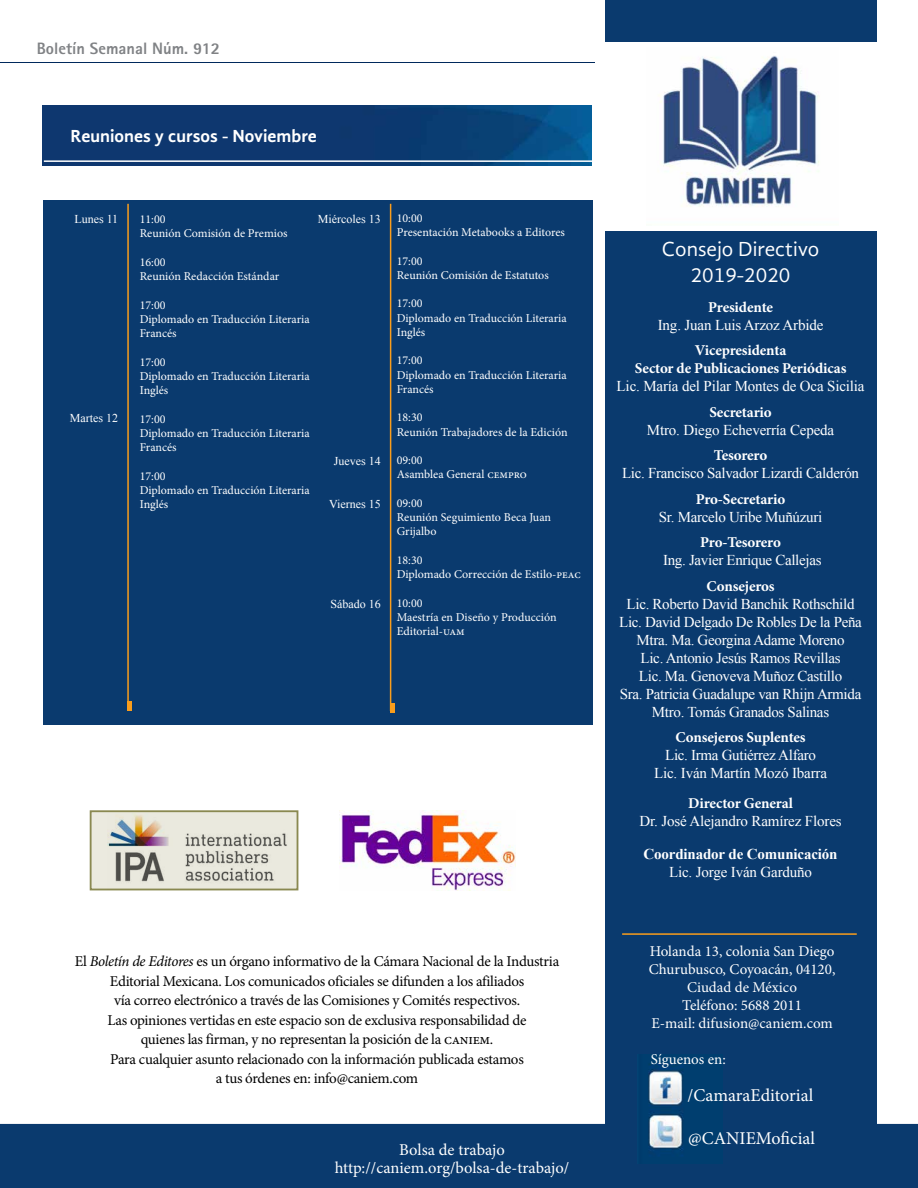
<style>
.page{position:relative;width:918px;height:1188px;background:#fff}
.page>*{position:absolute;margin:0;border:0;box-sizing:border-box;transform-origin:0 0}
.t1{font:21px/25.5px "Gandhi Sans";color:#fff;text-align:center}
.t2{font:18px "Minion Pro";color:#fff}
.t3{font:700 18px "Gandhi Sans";color:#fff}
.t4{font:16.5px/18px "Minion Pro";letter-spacing:.005em;color:#fff;text-align:center}
.t5{font:800 16.5px "Rotis Sans Serif";color:#808285}
.t6{font:15px/18px "Times New Roman";letter-spacing:-.02em;color:#fff;text-align:center}
.t7{font:15px/19.5px "Minion Pro";letter-spacing:-.02em;color:#000;text-align:center}
.t8{font:700 15px/18px "Minion Pro";letter-spacing:-.01em;color:#fff;text-align:center}
.t9{font:15px/18px "Minion Pro";color:#fff;text-align:center}
.t10{font:700 15px "Times New Roman";letter-spacing:-.01em;color:#fff}
.t11{font:12px/14.2px "Minion Pro";color:#fff}
.t12{font:12px "Times New Roman";color:#fff}
.s1{font-style:italic}
</style>
<div class="page">
<hr style="left:0;top:62px;width:918px;height:1px;background:#00295c">
<div style="left:605px;top:0;width:272px;height:1188px;background:#0a3a6e"></div>
<div style="left:0;top:1124px;width:918px;height:64px;background:#0a3a6e"></div>
<div style="left:43px;top:200px;width:549px;height:525px;background:#0a3a6e"></div>
<img style="left:43px;top:106px;width:549px;height:59px">
<hr style="left:44px;top:160px;width:640px;height:2px;background:#fff">
<hr style="left:127px;top:204px;width:2px;height:504px;background:#f99d1c">
<div style="left:595px;top:43px;width:323px;height:188px;background:#fff"></div>
<img style="left:660px;top:56px;width:159px;height:151px">
<img style="left:648px;top:1064px;width:35px;height:92px">
<hr style="left:390px;top:204px;width:1px;height:507px;background:#f99d1c">
<hr style="left:390px;top:703px;width:4px;height:10px;background:#f99d1c">
<hr style="left:622px;top:933px;width:235px;height:2px;background:#f99d1c">
<hr style="left:128px;top:701px;width:4px;height:10px;background:#f99d1c">
<img style="left:339px;top:811px;width:177px;height:79px">
<div style="left:90px;top:810px;width:208px;height:80px;background:#ebeadf;border:2px solid #8a8951"></div>
<img style="left:108px;top:813px;width:182px;height:76px">
<h3 class="t5" style="left:37px;top:38px;width:185px">Boletín Semanal Núm. 912</h3>
<h2 class="t3" style="left:71px;top:126px;width:248px">Reuniones y cursos - Noviembre</h2>
<p class="t12" style="left:74px;top:211px;width:45px">Lunes 11</p>
<p class="t12" style="left:70px;top:410px;width:50px">Martes 12</p>
<p class="t11" style="left:140px;top:212px;width:149px">11:00<br>Reunión Comisión de Premios</p>
<p class="t11" style="left:140px;top:255px;width:141px">16:00<br>Reunión Redacción Estándar</p>
<p class="t11" style="left:140px;top:298px;width:172px">17:00<br>Diplomado en Traducción Literaria<br>Francés</p>
<p class="t11" style="left:140px;top:355px;width:172px">17:00<br>Diplomado en Traducción Literaria<br>Inglés</p>
<p class="t11" style="left:140px;top:412px;width:172px">17:00<br>Diplomado en Traducción Literaria<br>Francés</p>
<p class="t11" style="left:140px;top:469px;width:172px">17:00<br>Diplomado en Traducción Literaria<br>Inglés</p>
<p class="t12" style="left:318px;top:211px;width:64px">Miércoles 13</p>
<p class="t12" style="left:334px;top:453px;width:48px">Jueves 14</p>
<p class="t12" style="left:329px;top:496px;width:53px">Viernes 15</p>
<p class="t12" style="left:331px;top:596px;width:52px">Sábado 16</p>
<p class="t11" style="left:397px;top:211px;width:170px">10:00<br>Presentación Metabooks a Editores</p>
<p class="t11" style="left:397px;top:254px;width:154px">17:00<br>Reunión Comisión de Estatutos</p>
<p class="t11" style="left:397px;top:297px;width:172px">17:00<br>Diplomado en Traducción Literaria<br>Inglés</p>
<p class="t11" style="left:397px;top:354px;width:172px">17:00<br>Diplomado en Traducción Literaria<br>Francés</p>
<p class="t11" style="left:397px;top:411px;width:172px">18:30<br>Reunión Trabajadores de la Edición</p>
<p class="t11" style="left:397px;top:453px;width:132px">09:00<br>Asamblea General cempro</p>
<p class="t11" style="left:397px;top:496px;width:156px">09:00<br>Reunión Seguimiento Beca Juan<br>Grijalbo</p>
<p class="t11" style="left:397px;top:553px;width:186px">18:30<br>Diplomado Corrección de Estilo-peac</p>
<p class="t11" style="left:397px;top:596px;width:161px">10:00<br>Maestría en Diseño y Producción<br>Editorial-uam</p>
<p class="t7" style="left:75px;top:952px;width:486px">El <span class="s1">Boletín de Editores</span> es un órgano informativo de la Cámara Nacional de la Industria Editorial Mexicana. Los comunicados oficiales se difunden a los afiliados<br>vía correo electrónico a través de las Comisiones y Comités respectivos.<br>Las opiniones vertidas en este espacio son de exclusiva responsabilidad de<br>quienes las firman, y no representan la posición de la caniem.<br>Para cualquier asunto relacionado con la información publicada estamos<br>a tus órdenes en: info@caniem.com</p>
<h3 class="t4" style="left:335px;top:1141px;width:236px">Bolsa de trabajo http://caniem.org/bolsa-de-trabajo/</h3>
<h1 class="t1" style="left:662px;top:236px;width:159px">Consejo Directivo<br>2019-2020</h1>
<p class="t8" style="left:708px;top:298px;width:66px">Presidente</p>
<p class="t6" style="left:658px;top:315px;width:167px">Ing. Juan Luis Arzoz Arbide</p>
<p class="t8" style="left:635px;top:341px;width:213px">Vicepresidenta<br>Sector de Publicaciones Periódicas</p>
<p class="t6" style="left:617px;top:377px;width:249px">Lic. María del Pilar Montes de Oca Sicilia</p>
<p class="t8" style="left:709px;top:403px;width:64px">Secretario</p>
<p class="t6" style="left:647px;top:420px;width:189px">Mtro. Diego Echeverría Cepeda</p>
<p class="t8" style="left:714px;top:446px;width:55px">Tesorero</p>
<p class="t6" style="left:622px;top:464px;width:238px">Lic. Francisco Salvador Lizardi Calderón</p>
<p class="t8" style="left:696px;top:490px;width:91px">Pro-Secretario</p>
<p class="t6" style="left:659px;top:507px;width:165px">Sr. Marcelo Uribe Muñúzuri</p>
<p class="t8" style="left:700px;top:533px;width:82px">Pro-Tesorero</p>
<p class="t6" style="left:663px;top:551px;width:160px">Ing. Javier Enrique Callejas</p>
<p class="t8" style="left:707px;top:577px;width:70px">Consejeros</p>
<p class="t6" style="left:619px;top:594px;width:244px">Lic. Roberto David Banchik Rothschild Lic. David Delgado De Robles De la Peña Mtra. Ma. Georgina Adame Moreno<br>Lic. Antonio Jesús Ramos Revillas<br>Lic. Ma. Genoveva Muñoz Castillo<br>Sra. Patricia Guadalupe van Rhijn Armida Mtro. Tomás Granados Salinas</p>
<p class="t8" style="left:676px;top:728px;width:132px">Consejeros Suplentes</p>
<p class="t6" style="left:654px;top:746px;width:174px">Lic. Irma Gutiérrez Alfaro<br>Lic. Iván Martín Mozó Ibarra</p>
<p class="t8" style="left:688px;top:794px;width:106px">Director General</p>
<p class="t6" style="left:639px;top:812px;width:204px">Dr. José Alejandro Ramírez Flores</p>
<p class="t10" style="left:643px;top:844px;width:196px">Coordinador de Comunicación</p>
<p class="t6" style="left:669px;top:863px;width:145px">Lic. Jorge Iván Garduño</p>
<p class="t9" style="left:649px;top:943px;width:188px">Holanda 13, colonia San Diego<br>Churubusco, Coyoacán, 04120,<br>Ciudad de México<br>Teléfono: 5688 2011<br>E-mail: difusion@caniem.com</p>
<p class="t9" style="left:651px;top:1051px;width:77px">Síguenos en:</p>
<h2 class="t2" style="left:688px;top:1083px;width:127px">/CamaraEditorial</h2>
<h2 class="t2" style="left:688px;top:1126px;width:128px">@CANIEMoficial</h2>
</div>
